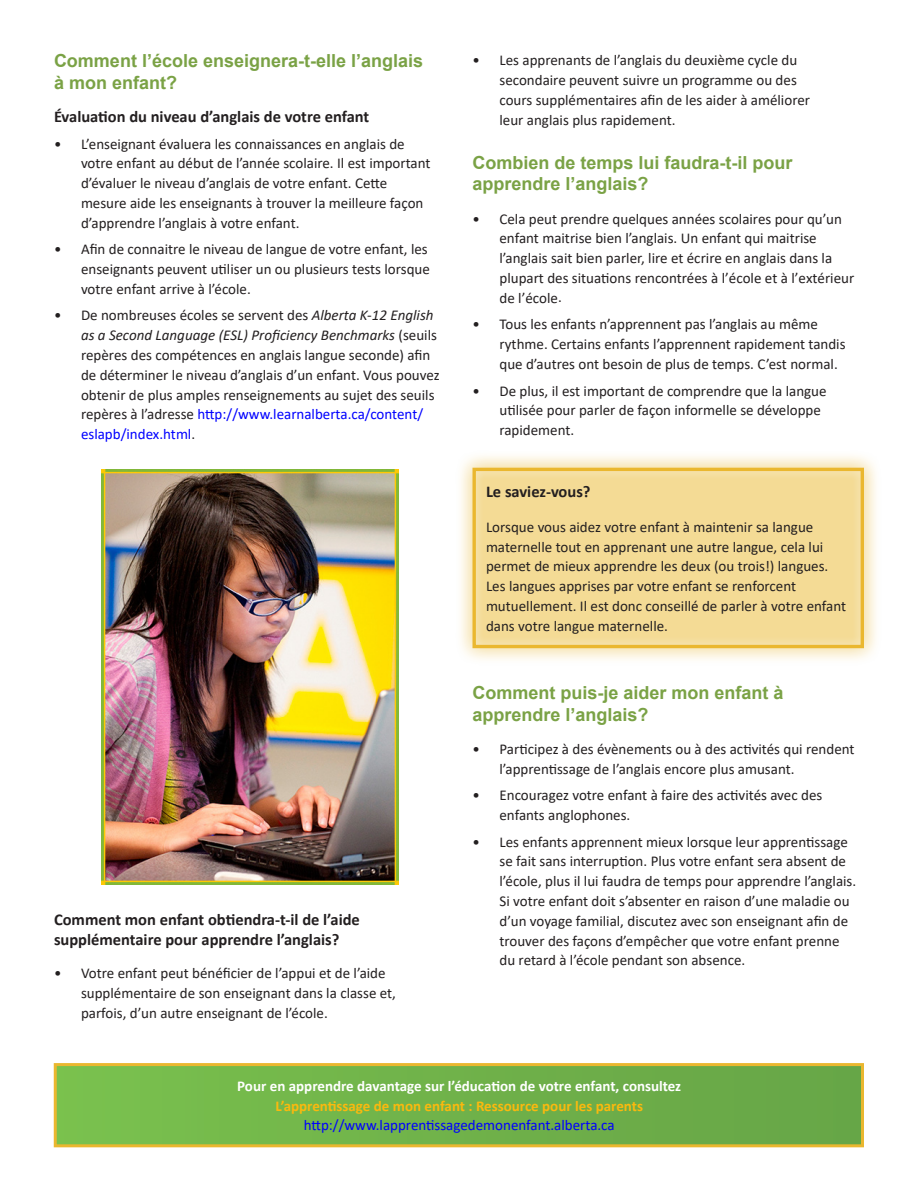
<style>
.page{position:relative;width:918px;height:1188px;background:#fff}
.page>*{position:absolute;margin:0;border:0;box-sizing:border-box;transform-origin:0 0}
.t1{font:700 18px/21.6px "Arial";color:#7aa245}
.Level_2__Subheading{font:700 16.5px/19.8px "Calibri";color:#231f20}
.t2{font:15px/19.8px "Calibri";color:#231f20}
.t3{font:700 15px "Calibri";color:#fff}
.t4{font:700 15px "Calibri";color:#fbb90e}
.t5{font:15px "Calibri";color:#00f}
.s1{font-style:italic}
.s2{color:#00f}
</style>
<div class="page">
<img style="left:101px;top:470px;width:297px;height:415px">
<div style="left:452px;top:448px;width:432px;height:220px;background:#fefdfb"></div>
<div style="left:463px;top:458px;width:411px;height:200px;background:#fff;opacity:.75"></div>
<div style="left:472px;top:468px;width:392px;height:180px;border:3px solid #eab72f"></div>
<div style="left:55px;top:1065px;width:807px;height:81px;background:linear-gradient(to right,#7ac14d,#66a547)"></div>
<div style="left:54px;top:1063px;width:810px;height:84px;border:3px solid #eab72f"></div>
<p class="t1" style="left:54px;top:50px;width:371px">Comment l’école enseignera-t-elle l’anglais à mon enfant?</p>
<p class="Level_2__Subheading" style="left:54px;top:106px;width:317px">Évaluation du niveau d’anglais de votre enfant</p>
<p class="t2" style="left:81px;top:133px;width:351px;text-indent:-27px">• L’enseignant évaluera les connaissances en anglais de votre enfant au début de l’année scolaire. Il est important d’évaluer le niveau d’anglais de votre enfant. Cette mesure aide les enseignants à trouver la meilleure façon d’apprendre l’anglais à votre enfant.</p>
<p class="t2" style="left:81px;top:239px;width:350px;text-indent:-27px">• Afin de connaitre le niveau de langue de votre enfant, les enseignants peuvent utiliser un ou plusieurs tests lorsque votre enfant arrive à l’école.</p>
<p class="t2" style="left:81px;top:305px;width:360px;text-indent:-27px">• De nombreuses écoles se servent des <span class="s1">Alberta K-12 English as a Second Language (ESL) Proficiency Benchmarks</span> (seuils repères des compétences en anglais langue seconde) afin de déterminer le niveau d’anglais d’un enfant. Vous pouvez obtenir de plus amples renseignements au sujet des seuils repères à l’adresse <span class="s2">http://www.learnalberta.ca/content/ eslapb/index.html</span>.</p>
<p class="Level_2__Subheading" style="left:54px;top:909px;width:307px">Comment mon enfant obtiendra-t-il de l’aide supplémentaire pour apprendre l’anglais?</p>
<p class="t2" style="left:81px;top:963px;width:317px;text-indent:-27px">• Votre enfant peut bénéficier de l’appui et de l’aide supplémentaire de son enseignant dans la classe et, parfois, d’un autre enseignant de l’école.</p>
<p class="t2" style="left:500px;top:50px;width:312px;text-indent:-27px">• Les apprenants de l’anglais du deuxième cycle du secondaire peuvent suivre un programme ou des cours supplémentaires afin de les aider à améliorer leur anglais plus rapidement.</p>
<p class="t1" style="left:472px;top:152px;width:322px">Combien de temps lui faudra-t-il pour apprendre l’anglais?</p>
<p class="t2" style="left:500px;top:208px;width:356px;text-indent:-27px">• Cela peut prendre quelques années scolaires pour qu’un enfant maitrise bien l’anglais. Un enfant qui maitrise l’anglais sait bien parler, lire et écrire en anglais dans la plupart des situations rencontrées à l’école et à l’extérieur de l’école.</p>
<p class="t2" style="left:500px;top:314px;width:348px;text-indent:-27px">• Tous les enfants n’apprennent pas l’anglais au même rythme. Certains enfants l’apprennent rapidement tandis que d’autres ont besoin de plus de temps. C’est normal.</p>
<p class="t2" style="left:500px;top:380px;width:329px;text-indent:-27px">• De plus, il est important de comprendre que la langue utilisée pour parler de façon informelle se développe rapidement.</p>
<p class="Level_2__Subheading" style="left:486px;top:481px;width:106px">Le saviez-vous?</p>
<p class="t2" style="left:486px;top:516px;width:362px">Lorsque vous aidez votre enfant à maintenir sa langue maternelle tout en apprenant une autre langue, cela lui permet de mieux apprendre les deux (ou trois!) langues.<br>Les langues apprises par votre enfant se renforcent mutuellement. Il est donc conseillé de parler à votre enfant dans votre langue maternelle.</p>
<p class="t1" style="left:472px;top:682px;width:313px">Comment puis-je aider mon enfant à apprendre l’anglais?</p>
<p class="t2" style="left:500px;top:739px;width:357px;text-indent:-27px">• Participez à des évènements ou à des activités qui rendent l’apprentissage de l’anglais encore plus amusant.</p>
<p class="t2" style="left:500px;top:785px;width:324px;text-indent:-27px">• Encouragez votre enfant à faire des activités avec des enfants anglophones.</p>
<p class="t2" style="left:500px;top:831px;width:358px;text-indent:-27px">• Les enfants apprennent mieux lorsque leur apprentissage se fait sans interruption. Plus votre enfant sera absent de l’école, plus il lui faudra de temps pour apprendre l’anglais.<br>Si votre enfant doit s’absenter en raison d’une maladie ou d’un voyage familial, discutez avec son enseignant afin de trouver des façons d’empêcher que votre enfant prenne du retard à l’école pendant son absence.</p>
<p class="t3" style="left:237px;top:1075px;width:446px">Pour en apprendre davantage sur l’éducation de votre enfant, consultez</p>
<p class="t4" style="left:276px;top:1095px;width:369px">L’apprentissage de mon enfant : Ressource pour les parents</p>
<p class="t5" style="left:304px;top:1115px;width:312px">http://www.lapprentissagedemonenfant.alberta.ca</p>
</div>
